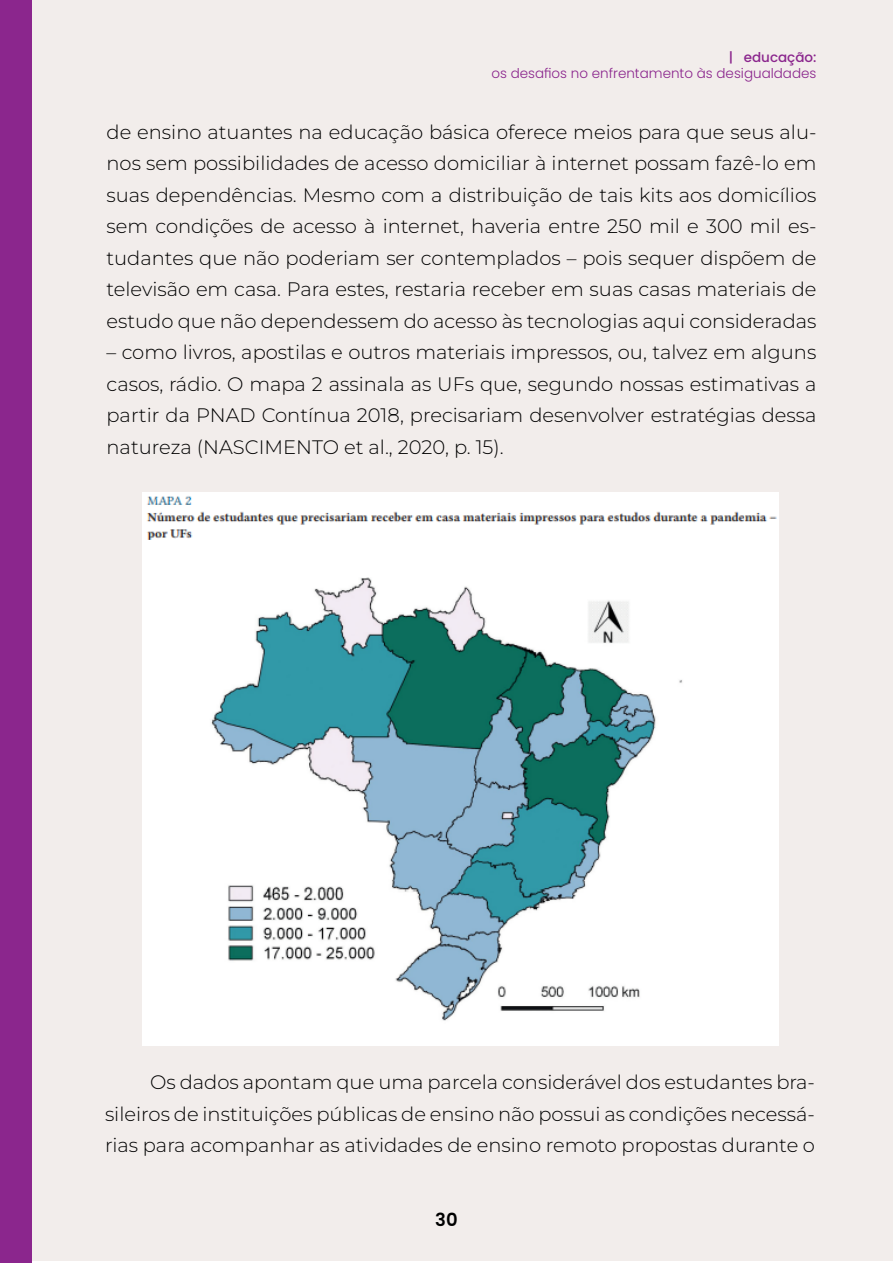
<style>
.page{position:relative;width:893px;height:1263px;background:#fff}
.page>*{position:absolute;margin:0;border:0;box-sizing:border-box;transform-origin:0 0}
.PlainText{font:100 19.5px/31.5px "Montserrat";color:#000;text-align:justify}
.t1{font:600 18px "Poppins";color:#000}
.t2{font:300 13.5px "Poppins";color:#8b268d}
.t3{font:500 13.5px "Poppins";color:#8b268d}
</style>
<div class="page">
<div style="left:30px;top:0;width:863px;height:1261px;background:#f2edeb"></div>
<div style="left:0;top:0;width:31px;height:1262px;background:#8b268d"></div>
<img style="left:143px;top:493px;width:635px;height:553px">
<p class="t3" style="left:729px;top:50px;width:89px">| educação:</p>
<p class="t2" style="left:491px;top:66px;width:326px">os desafios no enfrentamento às desigualdades</p>
<p class="PlainText" style="left:106px;top:116px;width:711px">de ensino atuantes na educação básica oferece meios para que seus alu&shy;nos sem possibilidades de acesso domiciliar à internet possam fazê-lo em suas dependências. Mesmo com a distribuição de tais kits aos domicílios sem condições de acesso à internet, haveria entre 250 mil e 300 mil es&shy;tudantes que não poderiam ser contemplados – pois sequer dispõem de televisão em casa. Para estes, restaria receber em suas casas materiais de estudo que não dependessem do acesso às tecnologias aqui consideradas</p>
<p class="PlainText" style="left:106px;top:336px;width:711px">– como livros, apostilas e outros materiais impressos, ou, talvez em alguns casos, rádio. O mapa 2 assinala as UFs que, segundo nossas estimativas a partir da PNAD Contínua 2018, precisariam desenvolver estratégias dessa natureza (NASCIMENTO et al., 2020, p. 15).</p>
<p class="PlainText" style="left:105px;top:1066px;width:711px;text-indent:45px">Os dados apontam que uma parcela considerável dos estudantes bra&shy;sileiros de instituições públicas de ensino não possui as condições necessá&shy;rias para acompanhar as atividades de ensino remoto propostas durante o</p>
<p class="t1" style="left:435px;top:1210px;width:24px">30</p>
</div>
